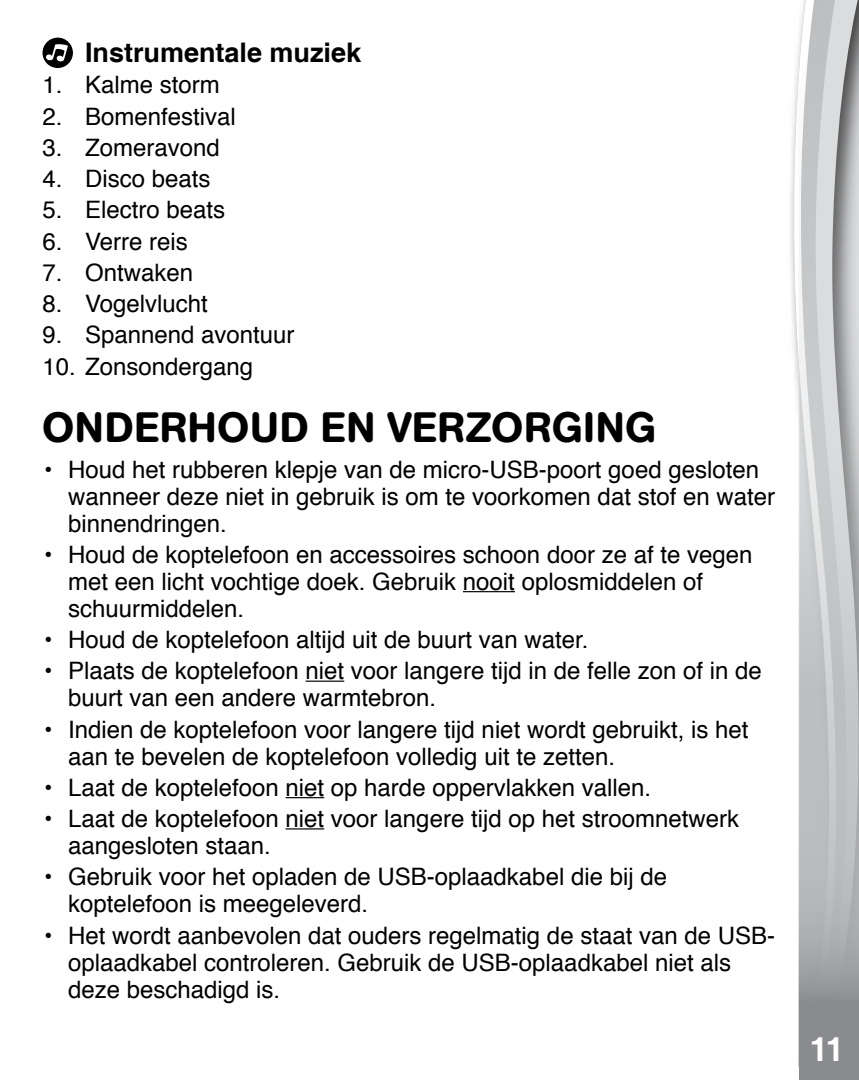
<style>
.page{position:relative;width:859px;height:1080px;background:#fff}
.page>*{position:absolute;margin:0;border:0;box-sizing:border-box;transform-origin:0 0}
.t1{font:500 42px "AG Book Rounded";letter-spacing:.02em;color:#000}
.t2{font:700 33px "Helvetica";color:#fff}
.t3{font:700 33px "Helvetica";color:#fff}
.t4{font:700 27px "Helvetica";color:#000}
.t5{font:24px/27px "Helvetica";color:#000}
</style>
<div class="page">
<hr style="left:463px;top:591px;width:52px;height:1px;background:#000">
<hr style="left:306px;top:681px;width:38px;height:1px;background:#000">
<hr style="left:286px;top:797px;width:38px;height:1px;background:#000">
<hr style="left:286px;top:828px;width:38px;height:2px;background:#000">
<div style="left:43px;top:38px;width:30px;height:30px;background:#000;border-radius:50%"></div>
<svg style="left:46px;top:44px;width:22px;height:18px"></svg>
<svg style="left:793px;top:45px;width:6px;height:1022px"></svg>
<svg style="left:799px;top:0;width:60px;height:1080px;background:#bdbec0"></svg>
<p class="t4" style="left:85px;top:36px;width:278px">Instrumentale muziek</p>
<p class="t5" style="left:43px;top:73px;width:179px">1. Kalme storm</p>
<p class="t5" style="left:43px;top:104px;width:195px">2. Bomenfestival</p>
<p class="t5" style="left:43px;top:135px;width:179px">3. Zomeravond</p>
<p class="t5" style="left:43px;top:167px;width:169px">4. Disco beats</p>
<p class="t5" style="left:43px;top:198px;width:184px">5. Electro beats</p>
<p class="t5" style="left:43px;top:229px;width:147px">6. Verre reis</p>
<p class="t5" style="left:43px;top:260px;width:152px">7. Ontwaken</p>
<p class="t5" style="left:43px;top:292px;width:167px">8. Vogelvlucht</p>
<p class="t5" style="left:43px;top:323px;width:254px">9. Spannend avontuur</p>
<p class="t5" style="left:43px;top:354px;width:212px">10. Zonsondergang</p>
<h1 class="t1" style="left:43px;top:403px;width:615px">ONDERHOUD EN VERZORGING</h1>
<p class="t5" style="left:68px;top:457px;width:708px;text-indent:-26px">• Houd het rubberen klepje van de micro-USB-poort goed gesloten wanneer deze niet in gebruik is om te voorkomen dat stof en water binnendringen.</p>
<p class="t5" style="left:68px;top:542px;width:686px;text-indent:-26px">• Houd de koptelefoon en accessoires schoon door ze af te vegen met een licht vochtige doek. Gebruik nooit oplosmiddelen of schuurmiddelen.</p>
<p class="t5" style="left:43px;top:628px;width:547px">• Houd de koptelefoon altijd uit de buurt van water.</p>
<p class="t5" style="left:68px;top:659px;width:695px;text-indent:-26px">• Plaats de koptelefoon niet voor langere tijd in de felle zon of in de buurt van een andere warmtebron.</p>
<p class="t5" style="left:68px;top:717px;width:682px;text-indent:-26px">• Indien de koptelefoon voor langere tijd niet wordt gebruikt, is het aan te bevelen de koptelefoon volledig uit te zetten.</p>
<p class="t5" style="left:43px;top:775px;width:610px">• Laat de koptelefoon niet op harde oppervlakken vallen.</p>
<p class="t5" style="left:68px;top:807px;width:673px;text-indent:-26px">• Laat de koptelefoon niet voor langere tijd op het stroomnetwerk aangesloten staan.</p>
<p class="t5" style="left:68px;top:865px;width:600px;text-indent:-26px">• Gebruik voor het opladen de USB-oplaadkabel die bij de koptelefoon is meegeleverd.</p>
<p class="t5" style="left:68px;top:923px;width:709px;text-indent:-26px">• Het wordt aanbevolen dat ouders regelmatig de staat van de USB&shy;oplaadkabel controleren. Gebruik de USB-oplaadkabel niet als deze beschadigd is.</p>
<h2 class="t2" style="left:813px;top:1021px;width:40px">11<sup>11</sup></h2>
<h2 class="t3" style="left:810px;top:1029px;width:36px">11</h2>
</div>
